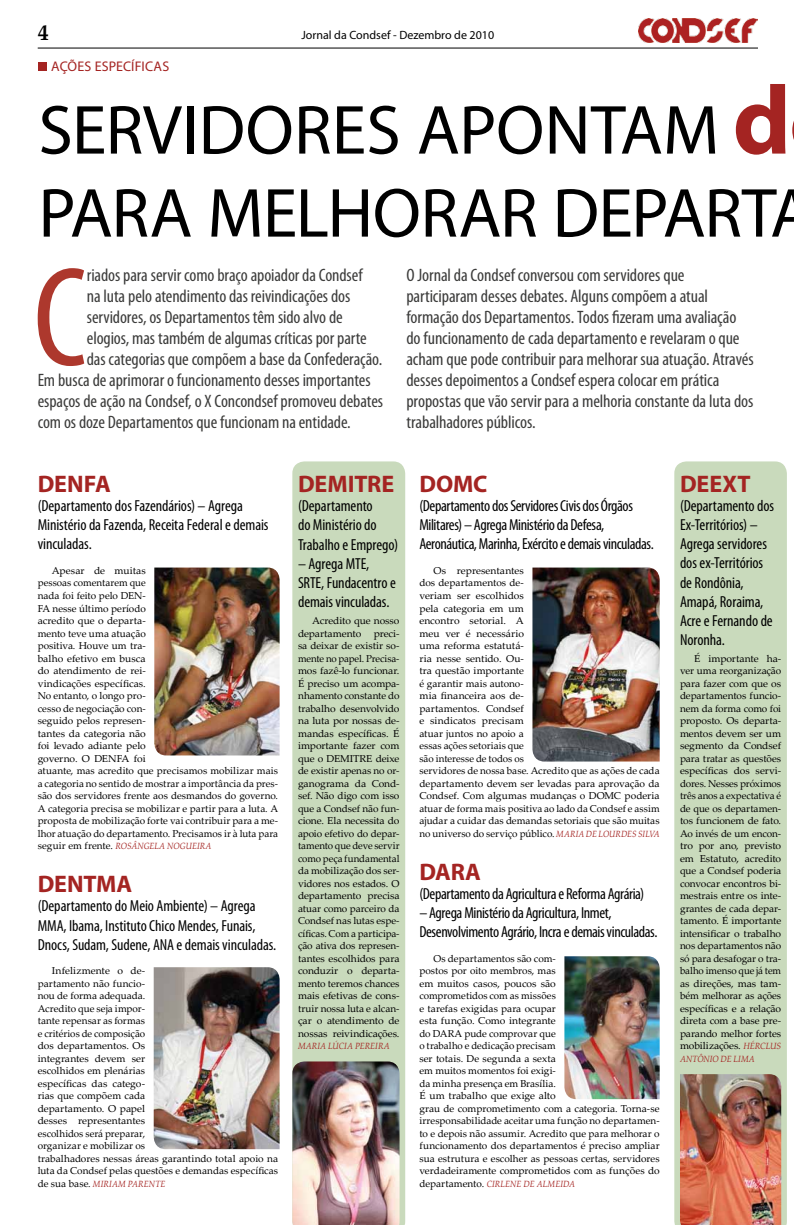
<style>
.page{position:relative;width:794px;height:1225px;background:#fff}
.page>*{position:absolute;margin:0;border:0;box-sizing:border-box;transform-origin:0 0}
.t1{font:condensed 142.6px "Myriad Pro";color:#ad382d}
.t2{font:70px/83px "Myriad Pro";letter-spacing:-.005em;color:#000}
.t3{font:700 24px "Myriad Pro";letter-spacing:-.005em;color:#a42422}
.t4{font:700 22px "Palatino Linotype";color:#000}
.t5{font:condensed 18px/21px "Myriad Pro";letter-spacing:-.005em;color:#3c3c3b}
.t6{font:condensed 16px/19.2px "Myriad Pro";letter-spacing:-.01em;color:#000}
.t7{font:14px "Myriad Pro";letter-spacing:.01em;color:#a42422}
.t8{font:12px "Myriad Pro";color:#000}
.t9{font:10px/12.5px "Palatino Linotype";color:#000}
.t10{font:italic 9px "Palatino Linotype";letter-spacing:.01em;color:#a42422;scale:.9 1}
.s1{font-weight:700;font-size:98px;color:#a42422}
.s2{font-style:normal;font-size:10px;color:#000}
.s3{font-style:italic;font-size:9px;color:#a42422}
</style>
<div class="page">
<hr style="left:38px;top:48px;width:720px;height:1px;background:#000">
<img style="left:639px;top:19px;width:119px;height:23px">
<div style="left:292px;top:461px;width:113px;height:764px;background:#c9dabc"></div>
<div style="left:674px;top:461px;width:113px;height:764px;background:#c9dabc"></div>
<div style="left:38px;top:62px;width:8px;height:9px;background:#a42422"></div>
<img style="left:564px;top:956px;width:95px;height:143px">
<img style="left:680px;top:1074px;width:101px;height:151px">
<img style="left:292px;top:1061px;width:107px;height:164px">
<img style="left:532px;top:567px;width:127px;height:194px">
<img style="left:154px;top:967px;width:125px;height:182px">
<img style="left:154px;top:567px;width:125px;height:188px">
<h3 class="t4" style="left:38px;top:17px;width:12px">4</h3>
<p class="t8" style="left:301px;top:28px;width:194px">JORNAL DA CONDSEF - DEZEMBRO DE 2010</p>
<h3 class="t7" style="left:51px;top:57px;width:119px">AÇÕES ESPECÍFICAS</h3>
<h2 class="t2" style="left:38px;top:87px;width:776px">SERVIDORES APONTAM <span class="s1">d<br></span>PARA MELHORAR DEPARTA</h2>
<h1 class="t1" style="left:33px;top:232px;width:55px">C</h1>
<h3 class="t5" style="left:87px;top:264px;width:277px">riados para servir como braço apoiador da Condsef</h3>
<h3 class="t5" style="left:87px;top:285px;width:265px">na luta pelo atendimento das reivindicações dos</h3>
<h3 class="t5" style="left:87px;top:306px;width:257px">servidores, os Departamentos têm sido alvo de</h3>
<h3 class="t5" style="left:87px;top:327px;width:281px">elogios, mas também de algumas críticas por parte</h3>
<h3 class="t5" style="left:87px;top:348px;width:297px">das categorias que compõem a base da Confederação.</h3>
<h3 class="t5" style="left:38px;top:369px;width:334px">Em busca de aprimorar o funcionamento desses importantes</h3>
<h3 class="t5" style="left:38px;top:390px;width:347px">espaços de ação na Condsef, o X Concondsef promoveu debates</h3>
<h3 class="t5" style="left:38px;top:411px;width:315px">com os doze Departamentos que funcionam na entidade.</h3>
<p class="t5" style="left:406px;top:264px;width:349px">O Jornal da Condsef conversou com servidores que participaram desses debates. Alguns compõem a atual formação dos Departamentos. Todos fizeram uma avaliação do funcionamento de cada departamento e revelaram o que acham que pode contribuir para melhorar sua atuação. Através desses depoimentos a Condsef espera colocar em prática propostas que vão servir para a melhoria constante da luta dos trabalhadores públicos.</p>
<h3 class="t3" style="left:38px;top:468px;width:75px">DENFA</h3>
<h3 class="t6" style="left:38px;top:496px;width:232px">(Departamento dos Fazendários) – Agrega<br>Ministério da Fazenda, Receita Federal e demais vinculadas.</h3>
<p class="t9" style="left:38px;top:564px;width:242px;text-indent:14px">Apesar de muitas<br>pessoas comentarem que<br>nada foi feito pelo DEN-<br>FA nesse último período<br>acredito que o departa-<br>mento teve uma atuação<br>positiva. Houve um tra-<br>balho efetivo em busca<br>do atendimento de rei-<br>vindicações específicas.<br>No entanto, o longo pro-<br>cesso de negociação con-<br>seguido pelos represen-<br>tantes da categoria não<br>foi levado adiante pelo<br>governo. O DENFA foi<br>atuante, mas acredito que precisamos mobilizar mais a categoria no sentido de mostrar a importância da pres&shy;são dos servidores frente aos desmandos do governo.<br>A categoria precisa se mobilizar e partir para a luta. A proposta de mobilização forte vai contribuir para a me&shy;lhor atuação do departamento. Precisamos ir à luta para</p>
<p class="t10" style="left:38px;top:839px;width:194px"><span class="s2">seguir em frente.</span> ROSÂNGELA NOGUEIRA</p>
<h3 class="t3" style="left:38px;top:868px;width:96px">DENTMA</h3>
<h3 class="t6" style="left:38px;top:896px;width:240px">(Departamento do Meio Ambiente) – Agrega<br>MMA, Ibama, Instituto Chico Mendes, Funais,<br>Dnocs, Sudam, Sudene, ANA e demais vinculadas.</h3>
<p class="t9" style="left:38px;top:964px;width:242px;text-indent:14px">Infelizmente o de-<br>partamento não funcio-<br>nou de forma adequada.<br>Acredito que seja impor-<br>tante repensar as formas<br>e critérios de composição<br>dos departamentos. Os<br>integrantes devem ser<br>escolhidos em plenárias<br>específicas das catego-<br>rias que compõem cada<br>departamento. O papel<br>desses representantes<br>escolhidos será preparar,<br>organizar e mobilizar os<br>trabalhadores nessas áreas garantindo total apoio na luta da Condsef pelas questões e demandas específicas</p>
<p class="t10" style="left:38px;top:1177px;width:143px"><span class="s2">de sua base.</span> MIRIAM PARENTE</p>
<h3 class="t3" style="left:298px;top:468px;width:98px">DEMITRE</h3>
<h3 class="t6" style="left:298px;top:496px;width:102px">(Departamento<br>do Ministério do<br>Trabalho e Emprego)</h3>
<h3 class="t6" style="left:298px;top:554px;width:99px">– Agrega MTE,<br>SRTE, Fundacentro e demais vinculadas.</h3>
<p class="t9" style="left:298px;top:614px;width:103px;text-align:justify;text-indent:14px">Acredito que nosso departamento preci&shy;sa deixar de existir so&shy;mente no papel. Precisa&shy;mos fazê-lo funcionar.<br>É preciso um acompa&shy;nhamento constante do trabalho desenvolvido na luta por nossas de&shy;mandas específicas. É importante fazer com que o DEMITRE deixe de existir apenas no or&shy;ganograma da Cond&shy;sef. Não digo com isso que a Condsef não fun&shy;cione. Ela necessita do apoio efetivo do depar&shy;tamento que deve servir como peça fundamental da mobilização dos ser&shy;vidores nos estados. O departamento precisa atuar como parceiro da Condsef nas lutas espe&shy;cíficas. Com a participa&shy;ção ativa dos represen&shy;tantes escolhidos para conduzir o departa&shy;mento teremos chances mais efetivas de cons&shy;truir nossa luta e alcan&shy;çar o atendimento de nossas reivindicações.</p>
<p class="t10" style="left:298px;top:1039px;width:103px">MARIA LÚCIA PEREIRA</p>
<h3 class="t3" style="left:419px;top:468px;width:70px">DOMC</h3>
<h3 class="t6" style="left:419px;top:496px;width:236px">(Departamento dos Servidores Civis dos Órgãos<br>Militares) – Agrega Ministério da Defesa,<br>Aeronáutica, Marinha, Exército e demais vinculadas.</h3>
<p class="t9" style="left:419px;top:564px;width:242px;text-indent:14px">Os representantes<br>dos departamentos de-<br>veriam ser escolhidos<br>pela categoria em um<br>encontro setorial. A<br>meu ver é necessário<br>uma reforma estatutá-<br>ria nesse sentido. Ou-<br>tra questão importante<br>é garantir mais autono-<br>mia financeira aos de-<br>partamentos. Condsef<br>e sindicatos precisam<br>atuar juntos no apoio a<br>essas ações setoriais que<br>são interesse de todos os<br>servidores de nossa base. Acredito que as ações de cada departamento devem ser levadas para aprovação da<br>Condsef. Com algumas mudanças o DOMC poderia atuar de forma mais positiva ao lado da Condsef e assim ajudar a cuidar das demandas setoriais que são muitas no universo do serviço público. <span class="s3">MARIA DE LOURDES SILVA</span></p>
<h3 class="t3" style="left:419px;top:856px;width:63px">DARA</h3>
<h3 class="t6" style="left:419px;top:883px;width:226px">(Departamento da Agricultura e Reforma Agrária)</h3>
<h3 class="t6" style="left:419px;top:903px;width:239px">– Agrega Ministério da Agricultura, Inmet,<br>Desenvolvimento Agrário, Incra e demais vinculadas.</h3>
<p class="t9" style="left:419px;top:951px;width:242px;text-indent:14px">Os departamentos são com-<br>postos por oito membros, mas<br>em muitos casos, poucos são<br>comprometidos com as missões<br>e tarefas exigidas para ocupar<br>esta função. Como integrante<br>do DARA pude comprovar que<br>o trabalho e dedicação precisam<br>ser totais. De segunda a sexta<br>em muitos momentos foi exigi-<br>da minha presença em Brasília.<br>É um trabalho que exige alto<br>grau de comprometimento com a categoria. Torna-se irresponsabilidade aceitar uma função no departamen&shy;to e depois não assumir. Acredito que para melhorar o funcionamento dos departamentos é preciso ampliar sua estrutura e escolher as pessoas certas, servidores verdadeiramente comprometidos com as funções do</p>
<p class="t10" style="left:419px;top:1177px;width:174px"><span class="s2">departamento.</span> CIRLENE DE ALMEIDA</p>
<h3 class="t3" style="left:680px;top:468px;width:72px">DEEXT</h3>
<h3 class="t6" style="left:680px;top:496px;width:96px">(Departamento dos<br>Ex-Territórios) –<br>Agrega servidores dos ex-Territórios de Rondônia,<br>Amapá, Roraima,<br>Acre e Fernando de<br>Noronha.</h3>
<p class="t9" style="left:680px;top:651px;width:103px;text-align:justify;text-indent:14px">É importante ha&shy;ver uma reorganização para fazer com que os departamentos funcio&shy;nem da forma como foi proposto. Os departa&shy;mentos devem ser um segmento da Condsef para tratar as questões específicas dos servi&shy;dores. Nesses próximos três anos a expectativa é de que os departamen&shy;tos funcionem de fato.<br>Ao invés de um encon&shy;tro por ano, previsto em Estatuto, acredito que a Condsef poderia convocar encontros bi&shy;mestrais entre os inte&shy;grantes de cada depar&shy;tamento. É importante intensificar o trabalho nos departamentos não só para desafogar o tra&shy;balho imenso que já tem as direções, mas tam&shy;bém melhorar as ações específicas e a relação direta com a base pre&shy;parando melhor fortes mobilizações. <span class="s3">HÉRCLUS</span></p>
<p class="t10" style="left:680px;top:1052px;width:85px">ANTÔNIO DE LIMA</p>
</div>
